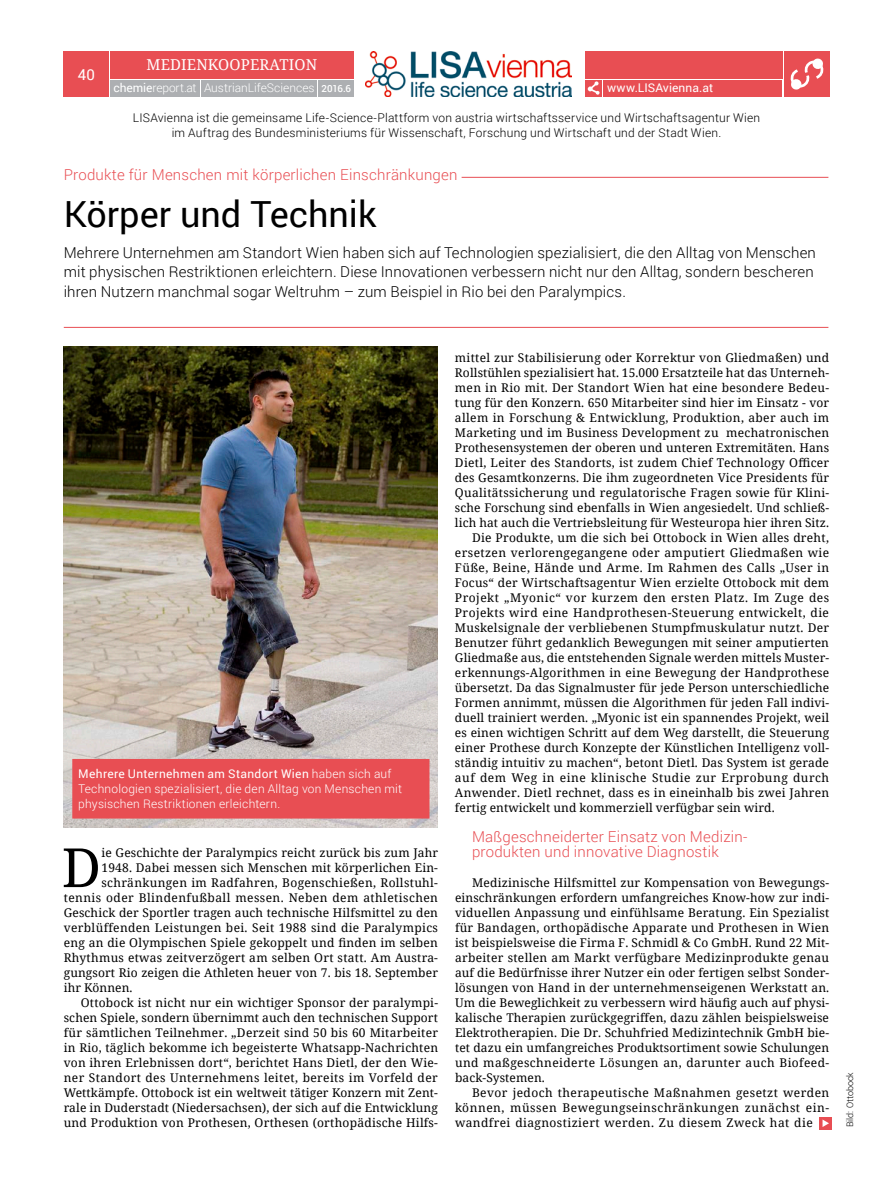
<style>
.page{position:relative;width:893px;height:1191px;background:#fff}
.page>*{position:absolute;margin:0;border:0;box-sizing:border-box;transform-origin:0 0}
.t1{font:54px "Noto Serif";color:#000}
.t2{font:36px "Roboto";color:#000}
.t3{font:300 15px/19.5px "Roboto";letter-spacing:.01em;color:#000}
.t4{font:300 15px/15px "Roboto";letter-spacing:.015em;color:#e84e53}
.t5{font:15px "Noto Serif";letter-spacing:.01em;color:#fff}
.t6{font:15px "Roboto";color:#fff}
.t7{font:12px/15px "Noto Serif";letter-spacing:.02em;color:#000;text-align:justify}
.t8{font:300 12px/15px "Roboto";letter-spacing:.02em;color:#000;text-align:center}
.t9{font:300 12px/15px "Roboto";letter-spacing:.02em;color:#fff}
.t10{font:12px "Noto Serif";letter-spacing:.04em;color:#000}
.t11{font:300 12px "Roboto";letter-spacing:-.005em;color:#fff}
.t12{font:12px "Roboto";letter-spacing:.01em;color:#fff}
.t13{font:300 9px "Roboto";color:#000}
.s1{font-weight:400}
.s2{font-weight:500;font-size:9.75px}
</style>
<div class="page">
<div style="left:64px;top:51px;width:45px;height:45px;background:#e84e53"></div>
<div style="left:110px;top:51px;width:244px;height:27px;background:#e84e53"></div>
<div style="left:202px;top:80px;width:115px;height:16px;background:#adafb2"></div>
<div style="left:110px;top:80px;width:90px;height:16px;background:#adafb2"></div>
<div style="left:319px;top:80px;width:35px;height:16px;background:#adafb2"></div>
<img style="left:366px;top:51px;width:205px;height:46px">
<div style="left:784px;top:51px;width:45px;height:45px;background:#e84e53"></div>
<svg style="left:790px;top:58px;width:34px;height:32px"></svg>
<div style="left:585px;top:51px;width:197px;height:27px;background:#e84e53"></div>
<div style="left:585px;top:80px;width:17px;height:16px;background:#e84e53"></div>
<svg style="left:588px;top:81px;width:12px;height:14px"></svg>
<div style="left:603px;top:80px;width:179px;height:16px;background:#e84e53"></div>
<div style="left:819px;top:1117px;width:12px;height:12px;background:#e84e53"></div>
<svg style="left:822px;top:1119px;width:7px;height:8px"></svg>
<img style="left:64px;top:347px;width:374px;height:480px">
<div style="left:75px;top:762px;width:351px;height:53px;background:#e84e53"></div>
<div style="left:72px;top:759px;width:357px;height:59px;border:6px solid #e84e53"></div>
<hr style="left:462px;top:177px;width:366px;height:1px;background:#e84e53">
<hr style="left:64px;top:327px;width:764px;height:1px;background:#e84e53">
<p class="t6" style="left:78px;top:64px;width:18px">40</p>
<p class="t5" style="left:146px;top:55px;width:172px">MEDIENKOOPERATION</p>
<p class="t11" style="left:113px;top:79px;width:239px"><span class="s1">chemie</span>report.at AustrianLifeSciences <span class="s2">2016.6</span></p>
<p class="t12" style="left:607px;top:79px;width:108px">www.LISAvienna.at</p>
<p class="t8" style="left:133px;top:110px;width:629px">LISAvienna ist die gemeinsame Life-Science-Plattform von austria wirtschaftsservice und Wirtschaftsagentur Wien im Auftrag des Bundesministeriums für Wissenschaft, Forschung und Wirtschaft und der Stadt Wien.</p>
<p class="t4" style="left:64px;top:167px;width:395px">Produkte für Menschen mit körperlichen Einschränkungen</p>
<h2 class="t2" style="left:64px;top:189px;width:314px">Körper und Technik</h2>
<p class="t3" style="left:64px;top:242px;width:754px">Mehrere Unternehmen am Standort Wien haben sich auf Technologien spezialisiert, die den Alltag von Menschen mit physischen Restriktionen erleichtern. Diese Innovationen verbessern nicht nur den Alltag, sondern bescheren ihren Nutzern manchmal sogar Weltruhm – zum Beispiel in Rio bei den Paralympics.</p>
<p class="t9" style="left:78px;top:765px;width:325px"><span class="s1">Mehrere Unternehmen am Standort Wien</span> haben sich auf<br>Technologien spezialisiert, die den Alltag von Menschen mit physischen Restriktionen erleichtern.</p>
<h1 class="t1" style="left:62px;top:830px;width:41px">D</h1>
<p class="t7" style="left:102px;top:844px;width:338px">ie Geschichte der Paralympics reicht zurück bis zum Jahr</p>
<p class="t7" style="left:102px;top:859px;width:338px">1948. Dabei messen sich Menschen mit körperlichen Ein-</p>
<p class="t7" style="left:102px;top:874px;width:338px">schränkungen im Radfahren, Bogenschießen, Rollstuhl-</p>
<p class="t7" style="left:64px;top:889px;width:376px">tennis oder Blindenfußball messen. Neben dem athletischen</p>
<p class="t7" style="left:64px;top:904px;width:376px">Geschick der Sportler tragen auch technische Hilfsmittel zu den</p>
<p class="t7" style="left:64px;top:919px;width:376px">verblüffenden Leistungen bei. Seit 1988 sind die Paralympics</p>
<p class="t7" style="left:64px;top:934px;width:376px">eng an die Olympischen Spiele gekoppelt und finden im selben</p>
<p class="t7" style="left:64px;top:949px;width:376px">Rhythmus etwas zeitverzögert am selben Ort statt. Am Austra-</p>
<p class="t7" style="left:64px;top:964px;width:376px">gungsort Rio zeigen die Athleten heuer von 7. bis 18. September</p>
<p class="t7" style="left:64px;top:979px;width:70px">ihr Können.</p>
<p class="t7" style="left:81px;top:994px;width:359px">Ottobock ist nicht nur ein wichtiger Sponsor der paralympi-</p>
<p class="t7" style="left:64px;top:1009px;width:376px">schen Spiele, sondern übernimmt auch den technischen Support</p>
<p class="t7" style="left:64px;top:1024px;width:376px">für sämtlichen Teilnehmer. „Derzeit sind 50 bis 60 Mitarbeiter</p>
<p class="t7" style="left:64px;top:1039px;width:376px">in Rio, täglich bekomme ich begeisterte Whatsapp-Nachrichten</p>
<p class="t7" style="left:64px;top:1054px;width:375px">von ihren Erlebnissen dort“, berichtet Hans Dietl, der den Wie-</p>
<p class="t7" style="left:64px;top:1069px;width:376px">ner Standort des Unternehmens leitet, bereits im Vorfeld der</p>
<p class="t7" style="left:64px;top:1084px;width:376px">Wettkämpfe. Ottobock ist ein weltweit tätiger Konzern mit Zent-</p>
<p class="t7" style="left:64px;top:1099px;width:376px">rale in Duderstadt (Niedersachsen), der sich auf die Entwicklung</p>
<p class="t7" style="left:64px;top:1114px;width:376px">und Produktion von Prothesen, Orthesen (orthopädische Hilfs-</p>
<p class="t7" style="left:455px;top:349px;width:376px">mittel zur Stabilisierung oder Korrektur von Gliedmaßen) und</p>
<p class="t7" style="left:455px;top:364px;width:376px">Rollstühlen spezialisiert hat. 15.000 Ersatzteile hat das Unterneh-</p>
<p class="t7" style="left:455px;top:379px;width:376px">men in Rio mit. Der Standort Wien hat eine besondere Bedeu-</p>
<p class="t7" style="left:455px;top:394px;width:376px">tung für den Konzern. 650 Mitarbeiter sind hier im Einsatz - vor</p>
<p class="t7" style="left:455px;top:409px;width:376px">allem in Forschung &amp; Entwicklung, Produktion, aber auch im</p>
<p class="t7" style="left:455px;top:424px;width:376px">Marketing und im Business Development zu mechatronischen</p>
<p class="t7" style="left:455px;top:439px;width:376px">Prothesensystemen der oberen und unteren Extremitäten. Hans</p>
<p class="t7" style="left:455px;top:454px;width:376px">Dietl, Leiter des Standorts, ist zudem Chief Technology Officer</p>
<p class="t7" style="left:455px;top:469px;width:376px">des Gesamtkonzerns. Die ihm zugeordneten Vice Presidents für</p>
<p class="t7" style="left:455px;top:484px;width:376px">Qualitätssicherung und regulatorische Fragen sowie für Klini-</p>
<p class="t7" style="left:455px;top:499px;width:376px">sche Forschung sind ebenfalls in Wien angesiedelt. Und schließ-</p>
<p class="t7" style="left:455px;top:514px;width:376px">lich hat auch die Vertriebsleitung für Westeuropa hier ihren Sitz.</p>
<p class="t7" style="left:472px;top:529px;width:359px">Die Produkte, um die sich bei Ottobock in Wien alles dreht,</p>
<p class="t7" style="left:455px;top:544px;width:376px">ersetzen verlorengegangene oder amputiert Gliedmaßen wie</p>
<p class="t7" style="left:455px;top:559px;width:376px">Füße, Beine, Hände und Arme. Im Rahmen des Calls „User in</p>
<p class="t7" style="left:455px;top:574px;width:376px">Focus“ der Wirtschaftsagentur Wien erzielte Ottobock mit dem</p>
<p class="t10" style="left:455px;top:589px;width:376px">Projekt „Myonic“ vor kurzem den ersten Platz. Im Zuge des</p>
<p class="t7" style="left:455px;top:604px;width:375px">Projekts wird eine Handprothesen-Steuerung entwickelt, die</p>
<p class="t7" style="left:455px;top:619px;width:376px">Muskelsignale der verbliebenen Stumpfmuskulatur nutzt. Der</p>
<p class="t7" style="left:455px;top:634px;width:376px">Benutzer führt gedanklich Bewegungen mit seiner amputierten</p>
<p class="t7" style="left:455px;top:649px;width:376px">Gliedmaße aus, die entstehenden Signale werden mittels Muster-</p>
<p class="t7" style="left:455px;top:664px;width:376px">erkennungs-Algorithmen in eine Bewegung der Handprothese</p>
<p class="t7" style="left:455px;top:679px;width:376px">übersetzt. Da das Signalmuster für jede Person unterschiedliche</p>
<p class="t7" style="left:455px;top:694px;width:376px">Formen annimmt, müssen die Algorithmen für jeden Fall indivi-</p>
<p class="t7" style="left:455px;top:709px;width:376px">duell trainiert werden. „Myonic ist ein spannendes Projekt, weil</p>
<p class="t7" style="left:455px;top:724px;width:376px">es einen wichtigen Schritt auf dem Weg darstellt, die Steuerung</p>
<p class="t7" style="left:455px;top:739px;width:376px">einer Prothese durch Konzepte der Künstlichen Intelligenz voll-</p>
<p class="t7" style="left:455px;top:754px;width:375px">ständig intuitiv zu machen“, betont Dietl. Das System ist gerade</p>
<p class="t10" style="left:455px;top:769px;width:376px">auf dem Weg in eine klinische Studie zur Erprobung durch</p>
<p class="t7" style="left:455px;top:784px;width:376px">Anwender. Dietl rechnet, dass es in eineinhalb bis zwei Jahren</p>
<p class="t7" style="left:455px;top:799px;width:321px">fertig entwickelt und kommerziell verfügbar sein wird.</p>
<p class="t4" style="left:472px;top:828px;width:277px">Maßgeschneiderter Einsatz von Medizin&shy;produkten und innovative Diagnostik</p>
<p class="t7" style="left:455px;top:874px;width:376px;text-indent:17px">Medizinische Hilfsmittel zur Kompensation von Bewegungs&shy;einschränkungen erfordern umfangreiches Know-how zur indi&shy;viduellen Anpassung und einfühlsame Beratung. Ein Spezialist für Bandagen, orthopädische Apparate und Prothesen in Wien ist beispielsweise die Firma F. Schmidl &amp; Co GmbH. Rund 22 Mit&shy;arbeiter stellen am Markt verfügbare Medizinprodukte genau auf die Bedürfnisse ihrer Nutzer ein oder fertigen selbst Sonder&shy;lösungen von Hand in der unternehmenseigenen Werkstatt an.<br>Um die Beweglichkeit zu verbessern wird häufig auch auf physi&shy;kalische Therapien zurückgegriffen, dazu zählen beispielsweise Elektrotherapien. Die Dr. Schuhfried Medizintechnik GmbH bie&shy;tet dazu ein umfangreiches Produktsortiment sowie Schulungen und maßgeschneiderte Lösungen an, darunter auch Biofeed&shy;back-Systemen.</p>
<p class="t7" style="left:455px;top:1084px;width:376px;text-indent:17px">Bevor jedoch therapeutische Maßnahmen gesetzt werden können, müssen Bewegungseinschränkungen zunächst ein&shy;wandfrei diagnostiziert werden. Zu diesem Zweck hat die</p>
<p class="t13" style="left:843px;top:1127px;width:56px;rotate:-90deg">Bild: Ottobock</p>
</div>
